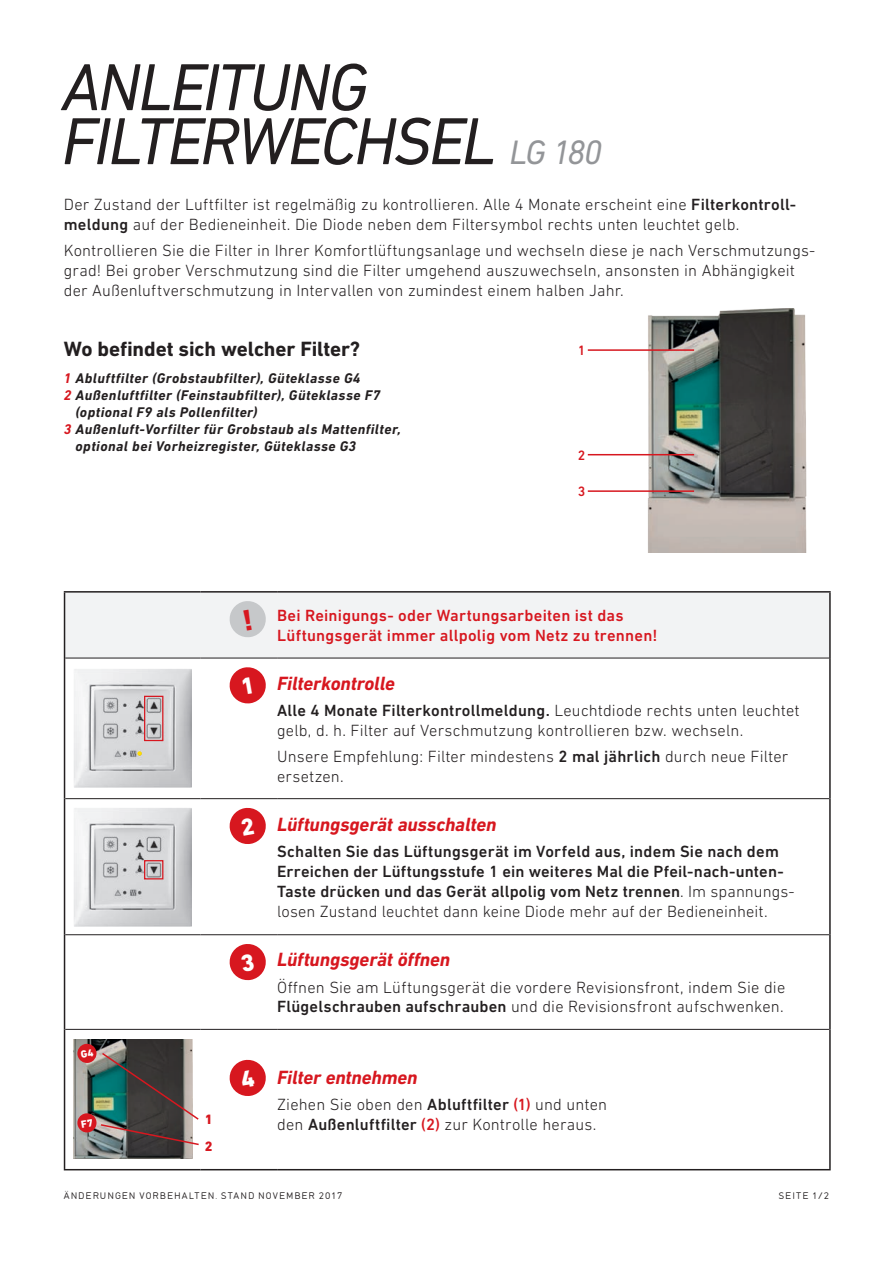
<style>
.page{position:relative;width:893px;height:1263px;background:#fff}
.page>*{position:absolute;margin:0;border:0;box-sizing:border-box;transform-origin:0 0}
.t1{font:italic 67.5px/54px "DIN Next LT Pro";letter-spacing:-.045em;color:#231f20}
.t2{font:700 21px "DIN Next LT Pro";letter-spacing:-.005em;color:#231f20}
.t3{font:italic 700 19.5px "DIN Next LT Pro";letter-spacing:-.005em;color:#d7171f}
.t4{font:300 16.5px/19.8px "DIN Next LT Pro";letter-spacing:.01em;color:#231f20}
.t5{font:500 16.5px/19.8px "DIN Next LT Pro";letter-spacing:.01em;color:#231f20}
.t6{font:500 16.5px/19.8px "DIN Next LT Pro";letter-spacing:.015em;color:#d7171f}
.t7{font:italic 700 14.25px "DIN Next LT Pro";letter-spacing:.035em;color:#231f20}
.t8{font:500 13.8px "DIN Next LT Pro";color:#d7171f}
.t9{font:800 13.8px/26.8px "DIN Next LT Pro";color:#d7171f}
.t10{font:9px "DIN17 SB";letter-spacing:.115em;color:#231f20}
.s1{font-size:34.5px;color:#939598}
.s2{font-weight:500}
.s3{color:#d7171f}
.s4{font-weight:300}
.s5{font-weight:500;color:#d7171f}
</style>
<div class="page">
<img style="left:647px;top:308px;width:160px;height:245px">
<hr style="left:588px;top:349px;width:106px;height:2px;background:#d7171f">
<hr style="left:588px;top:454px;width:106px;height:1px;background:#d7171f">
<hr style="left:588px;top:490px;width:106px;height:2px;background:#d7171f">
<div style="left:65px;top:593px;width:764px;height:65px;background:#f2f3f4"></div>
<hr style="left:65px;top:658px;width:136px;height:1px;background:#231f20">
<hr style="left:201px;top:658px;width:76px;height:1px;background:#231f20">
<hr style="left:277px;top:658px;width:552px;height:1px;background:#231f20">
<hr style="left:65px;top:798px;width:136px;height:1px;background:#231f20">
<hr style="left:201px;top:798px;width:76px;height:1px;background:#231f20">
<hr style="left:277px;top:798px;width:552px;height:1px;background:#231f20">
<hr style="left:65px;top:934px;width:136px;height:1px;background:#231f20">
<hr style="left:201px;top:934px;width:76px;height:1px;background:#231f20">
<hr style="left:277px;top:934px;width:552px;height:1px;background:#231f20">
<hr style="left:65px;top:1029px;width:136px;height:1px;background:#231f20">
<hr style="left:201px;top:1029px;width:76px;height:1px;background:#231f20">
<hr style="left:277px;top:1029px;width:552px;height:1px;background:#231f20">
<hr style="left:64px;top:591px;width:137px;height:2px;background:#231f20">
<hr style="left:64px;top:593px;width:1px;height:65px;background:#231f20">
<hr style="left:201px;top:591px;width:76px;height:2px;background:#231f20">
<hr style="left:277px;top:591px;width:554px;height:2px;background:#231f20">
<hr style="left:829px;top:593px;width:2px;height:65px;background:#231f20">
<hr style="left:64px;top:658px;width:1px;height:141px;background:#231f20">
<hr style="left:829px;top:658px;width:2px;height:141px;background:#231f20">
<hr style="left:64px;top:799px;width:1px;height:136px;background:#231f20">
<hr style="left:829px;top:799px;width:2px;height:136px;background:#231f20">
<hr style="left:64px;top:935px;width:1px;height:94px;background:#231f20">
<hr style="left:829px;top:935px;width:2px;height:94px;background:#231f20">
<hr style="left:64px;top:1029px;width:1px;height:140px;background:#231f20">
<hr style="left:829px;top:1029px;width:2px;height:140px;background:#231f20">
<hr style="left:64px;top:1169px;width:137px;height:1px;background:#231f20">
<hr style="left:201px;top:1169px;width:76px;height:1px;background:#231f20">
<hr style="left:277px;top:1169px;width:554px;height:1px;background:#231f20">
<img style="left:74px;top:669px;width:118px;height:119px">
<svg style="left:137px;top:751px;width:5px;height:5px"></svg>
<div style="left:144px;top:696px;width:19px;height:45px;border:1px solid #d7171f"></div>
<img style="left:74px;top:808px;width:118px;height:118px">
<div style="left:144px;top:860px;width:19px;height:19px;border:1px solid #d7171f"></div>
<img style="left:73px;top:1040px;width:119px;height:119px">
<svg style="left:228px;top:600px;width:39px;height:39px"></svg>
<svg style="left:229px;top:667px;width:37px;height:37px"></svg>
<svg style="left:229px;top:807px;width:37px;height:37px"></svg>
<svg style="left:229px;top:944px;width:37px;height:37px"></svg>
<svg style="left:77px;top:1043px;width:122px;height:103px;background:#656360"></svg>
<svg style="left:229px;top:1059px;width:37px;height:37px"></svg>
<h1 class="t1" style="left:62px;top:59px;width:542px">ANLEITUNG<br>FILTERWECHSEL <span class="s1">LG 180</span></h1>
<p class="t4" style="left:64px;top:194px;width:734px">Der Zustand der Luftfilter ist regelmäßig zu kontrollieren. Alle 4 Monate erscheint eine <span class="s2">Filterkontroll&shy;meldung</span> auf der Bedieneinheit. Die Diode neben dem Filtersymbol rechts unten leuchtet gelb.</p>
<p class="t4" style="left:64px;top:240px;width:753px">Kontrollieren Sie die Filter in Ihrer Komfortlüftungsanlage und wechseln diese je nach Verschmutzungs&shy;grad! Bei grober Verschmutzung sind die Filter umgehend auszuwechseln, ansonsten in Abhängigkeit der Außenluftverschmutzung in Intervallen von zumindest einem halben Jahr.</p>
<p class="t2" style="left:64px;top:336px;width:298px">Wo befindet sich welcher Filter?</p>
<p class="t7" style="left:64px;top:370px;width:298px"><span class="s3">1</span> Abluftfilter (Grobstaubfilter), Güteklasse G4</p>
<p class="t7" style="left:64px;top:387px;width:318px"><span class="s3">2</span> Außenluftfilter (Feinstaubfilter), Güteklasse F7</p>
<p class="t7" style="left:76px;top:404px;width:184px">(optional F9 als Pollenfilter)</p>
<p class="t7" style="left:64px;top:421px;width:339px"><span class="s3">3</span> Außenluft-Vorfilter für Grobstaub als Mattenfilter,</p>
<p class="t7" style="left:76px;top:438px;width:282px">optional bei Vorheizregister, Güteklasse G3</p>
<p class="t8" style="left:578px;top:343px;width:9px">1</p>
<p class="t8" style="left:578px;top:447px;width:9px">2</p>
<p class="t8" style="left:578px;top:484px;width:9px">3</p>
<p class="t9" style="left:205px;top:1106px;width:9px">1<br>2</p>
<p class="t6" style="left:277px;top:606px;width:382px">Bei Reinigungs- oder Wartungsarbeiten ist das<br>Lüftungsgerät immer allpolig vom Netz zu trennen!</p>
<p class="t3" style="left:277px;top:672px;width:119px">Filterkontrolle</p>
<p class="t4" style="left:277px;top:700px;width:524px"><span class="s2">Alle 4 Monate Filterkontrollmeldung.</span> Leuchtdiode rechts unten leuchtet gelb, d. h. Filter auf Verschmutzung kontrollieren bzw. wechseln.</p>
<p class="t4" style="left:277px;top:746px;width:513px">Unsere Empfehlung: Filter mindestens <span class="s2">2 mal jährlich</span> durch neue Filter ersetzen.</p>
<p class="t3" style="left:277px;top:813px;width:221px">Lüftungsgerät ausschalten</p>
<p class="t5" style="left:277px;top:842px;width:519px">Schalten Sie das Lüftungsgerät im Vorfeld aus, indem Sie nach dem Erreichen der Lüftungsstufe 1 ein weiteres Mal die Pfeil-nach-unten-Taste drücken und das Gerät allpolig vom Netz trennen<span class="s4">. Im spannungs&shy;losen Zustand leuchtet dann keine Diode mehr auf der Bedieneinheit.</span></p>
<p class="t3" style="left:277px;top:948px;width:175px">Lüftungsgerät öffnen</p>
<p class="t4" style="left:277px;top:977px;width:510px">Öffnen Sie am Lüftungsgerät die vordere Revisionsfront, indem Sie die<br><span class="s2">Flügelschrauben aufschrauben</span> und die Revisionsfront aufschwenken.</p>
<p class="t3" style="left:277px;top:1066px;width:142px">Filter entnehmen</p>
<p class="t4" style="left:277px;top:1094px;width:331px">Ziehen Sie oben den <span class="s2">Abluftfilter</span> <span class="s5">(1)</span> und unten den <span class="s2">Außenluftfilter</span> <span class="s5">(2)</span> zur Kontrolle heraus.</p>
<p class="t10" style="left:64px;top:1190px;width:280px">ÄNDERUNGEN VORBEHALTEN. STAND NOVEMBER 2017</p>
<p class="t10" style="left:779px;top:1190px;width:52px">SEITE 1/2</p>
</div>
